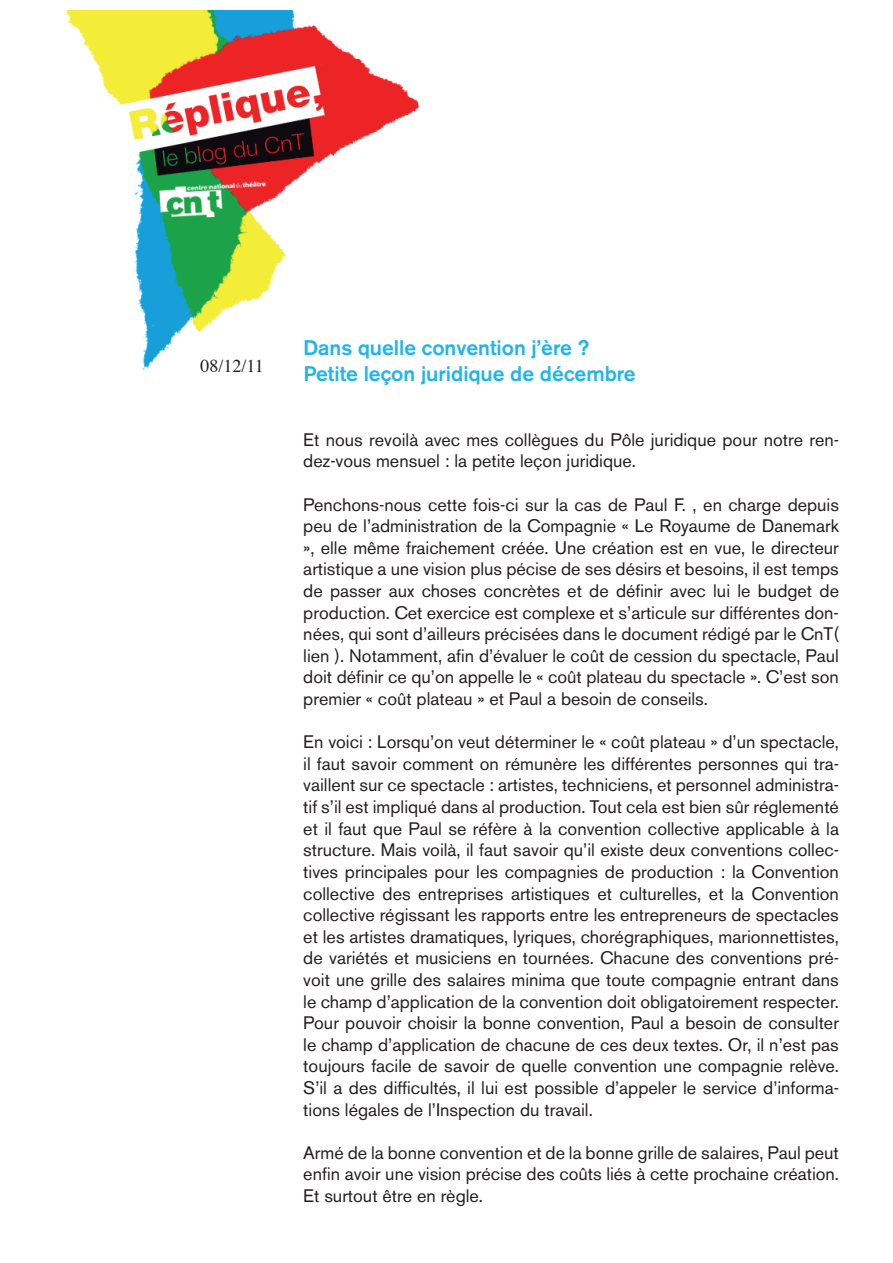
<style>
.page{position:relative;width:893px;height:1263px;background:#fff}
.page>*{position:absolute;margin:0;border:0;box-sizing:border-box;transform-origin:0 0}
.t1{font:500 21px/25.2px "Akzidenz Grotesk BE";color:#21b4e8}
.t2{font:18px/21.6px "Akzidenz Grotesk BE";color:#231f20;text-align:justify}
.t3{font:18px "Times";color:#231f20}
</style>
<div class="page">
<img style="left:65px;top:10px;width:355px;height:361px">
<p class="t3" style="left:200px;top:349px;width:65px">08/12/11</p>
<p class="t1" style="left:303px;top:335px;width:334px">Dans quelle convention j’ère ?<br>Petite leçon juridique de décembre</p>
<p class="t2" style="left:303px;top:429px;width:537px">Et nous revoilà avec mes collègues du Pôle juridique pour notre ren&shy;dez-vous mensuel : la petite leçon juridique.</p>
<p class="t2" style="left:303px;top:494px;width:537px">Penchons-nous cette fois-ci sur la cas de Paul F. , en charge depuis peu de l’administration de la Compagnie « Le Royaume de Danemark », elle même fraichement créée. Une création est en vue, le directeur artistique a une vision plus pécise de ses désirs et besoins, il est temps de passer aux choses concrètes et de définir avec lui le budget de production. Cet exercice est complexe et s’articule sur différentes don&shy;nées, qui sont d’ailleurs précisées dans le document rédigé par le CnT( lien ). Notamment, afin d’évaluer le coût de cession du spectacle, Paul doit définir ce qu’on appelle le « coût plateau du spectacle ». C’est son premier « coût plateau » et Paul a besoin de conseils.</p>
<p class="t2" style="left:303px;top:731px;width:537px">En voici : Lorsqu’on veut déterminer le « coût plateau » d’un spectacle, il faut savoir comment on rémunère les différentes personnes qui tra&shy;vaillent sur ce spectacle : artistes, techniciens, et personnel administra&shy;tif s’il est impliqué dans al production. Tout cela est bien sûr réglementé et il faut que Paul se réfère à la convention collective applicable à la structure. Mais voilà, il faut savoir qu’il existe deux conventions collec&shy;tives principales pour les compagnies de production : la Convention collective des entreprises artistiques et culturelles, et la Convention collective régissant les rapports entre les entrepreneurs de spectacles et les artistes dramatiques, lyriques, chorégraphiques, marionnettistes, de variétés et musiciens en tournées. Chacune des conventions pré&shy;voit une grille des salaires minima que toute compagnie entrant dans le champ d’application de la convention doit obligatoirement respecter.<br>Pour pouvoir choisir la bonne convention, Paul a besoin de consulter le champ d’application de chacune de ces deux textes. Or, il n’est pas toujours facile de savoir de quelle convention une compagnie relève.<br>S’il a des difficultés, il lui est possible d’appeler le service d’informa&shy;tions légales de l’Inspection du travail.</p>
<p class="t2" style="left:303px;top:1142px;width:537px">Armé de la bonne convention et de la bonne grille de salaires, Paul peut enfin avoir une vision précise des coûts liés à cette prochaine création.<br>Et surtout être en règle.</p>
</div>
